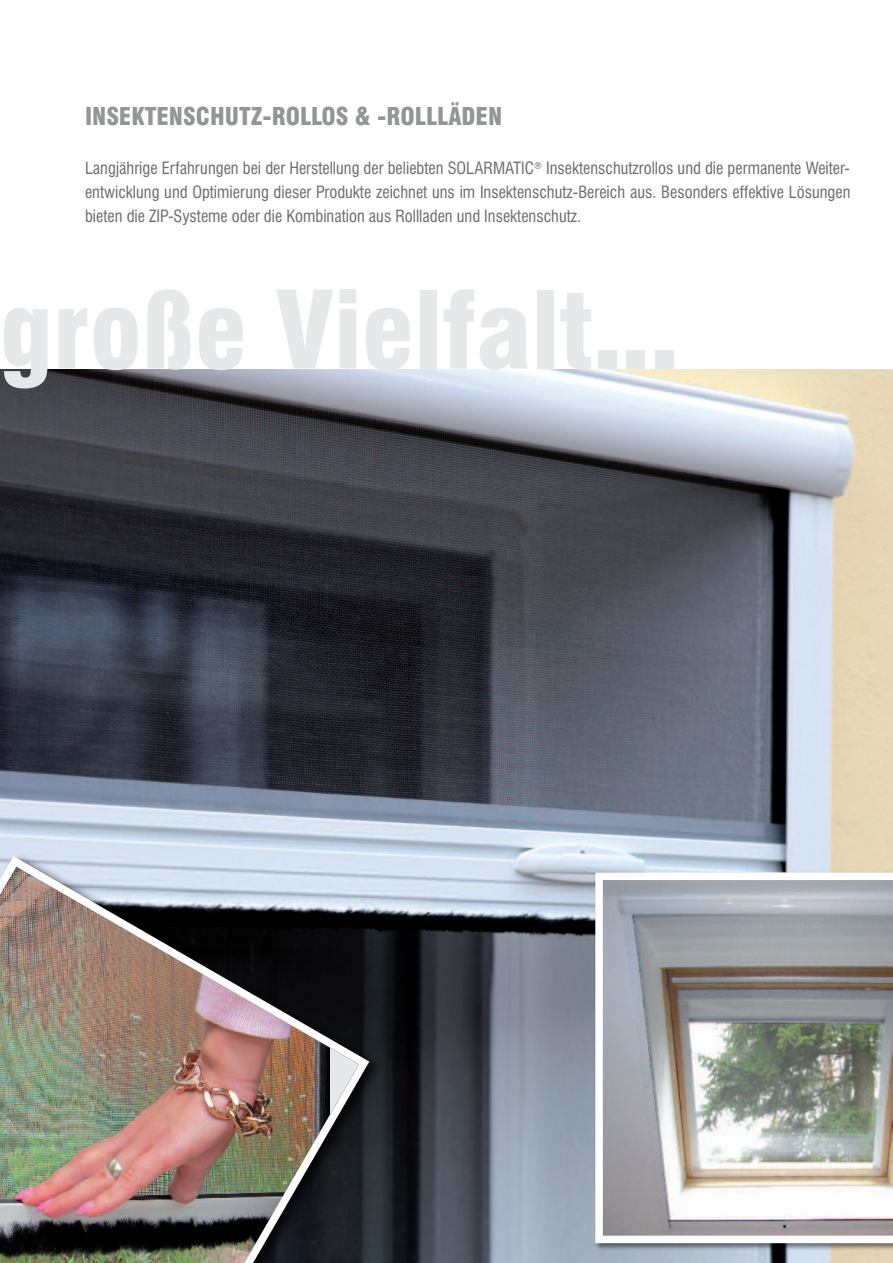
<style>
.page{position:relative;width:893px;height:1263px;background:#fff}
.page>*{position:absolute;margin:0;border:0;box-sizing:border-box;transform-origin:0 0}
.t1{font:900 condensed 105px "Swiss 721 BT";color:#e7e8e9}
.t2{font:900 condensed 24px "Swiss 721 BT";color:#939598}
.t3{font:condensed 16.5px/24px "Swiss 721 BT";color:#6c6d70;text-align:justify}
</style>
<div class="page">
<img style="left:0;top:370px;width:893px;height:893px">
<img style="left:590px;top:867px;width:303px;height:387px">
<img style="left:595px;top:872px;width:298px;height:371px">
<img style="left:0;top:845px;width:393px;height:418px">
<img style="left:0;top:851px;width:374px;height:412px">
<h2 class="t2" style="left:85px;top:102px;width:419px">INSEKTENSCHUTZ-ROLLOS &amp; -ROLLLÄDEN</h2>
<p class="t3" style="left:85px;top:156px;width:767px">Langjährige Erfahrungen bei der Herstellung der beliebten SOLARMATIC<sup>®</sup> Insektenschutzrollos und die permanente Weiter&shy;entwicklung und Optimierung dieser Produkte zeichnet uns im Insektenschutz-Bereich aus. Besonders effektive Lösungen bieten die ZIP-Systeme oder die Kombination aus Rollladen und Insektenschutz.</p>
<h1 class="t1" style="left:0;top:271px;width:680px">große Vielfalt...</h1>
</div>
